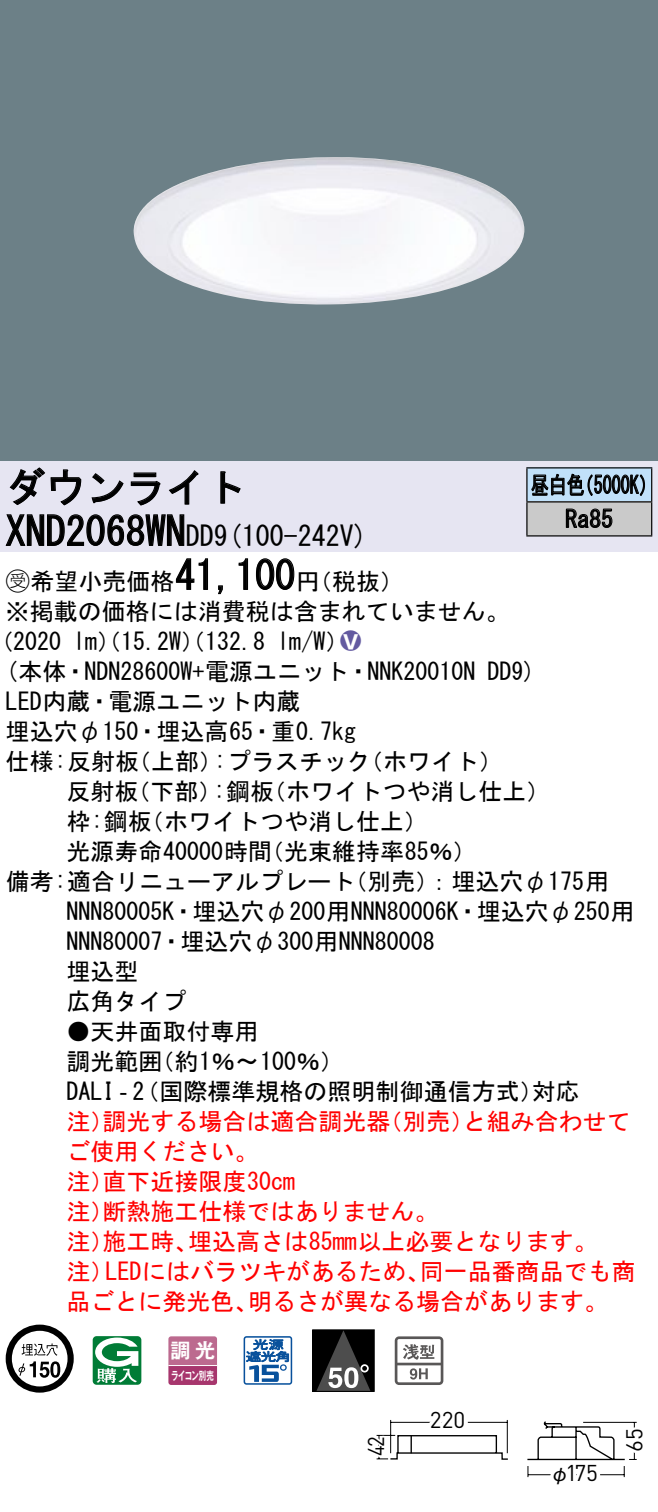
<style>
.page{position:relative;width:658px;height:1512px;background:#fff}
.page>*{position:absolute;margin:0;border:0;box-sizing:border-box;transform-origin:0 0}
.t1{font:40px "MS Gothic";color:#000}
.t2{font:28px "MS Gothic";color:#000}
.t3{font:24px/30px "MS Gothic";color:#000}
.t4{font:24px/30px "MS Gothic";color:#f00}
.t5{font:24px/34px "MS Gothic";color:#000;scale:.75 1}
.t6{font:24px "Ford Classification 1";color:#635aa0}
.t7{font:22.8px "DINOT";color:#000}
.t8{font:22.8px "DINOT";color:#000;scale:.9 1}
.t9{font:20px "Gothic MB101 Pro De Bold 90 pv RKSJ H";color:#fff}
.t10{font:20px "Gothic BBB Pro Medium 90 pv RKSJ H";color:#000}
.t11{font:11.6px "Gothic MB101 Pro De Bold 90 pv RKSJ H";letter-spacing:-.05em;color:#fff;scale:.65 1}
.s1{font-size:28px}
.s2{font-family:"Ford Classification 1"}
.s3{color:#fff}
</style>
<div class="page">
<div style="left:0;top:0;width:658px;height:462px;background:#6c8087"></div>
<img style="left:133px;top:157px;width:391px;height:148px">
<div style="left:0;top:462px;width:658px;height:90px;background:#e6e5f2"></div>
<svg style="left:9px;top:467px;width:73px;height:39px"></svg>
<svg style="left:91px;top:473px;width:33px;height:30px"></svg>
<svg style="left:130px;top:472px;width:30px;height:34px"></svg>
<svg style="left:168px;top:470px;width:30px;height:35px"></svg>
<svg style="left:220px;top:471px;width:21px;height:33px"></svg>
<svg style="left:5px;top:514px;width:180px;height:32px"></svg>
<svg style="left:175px;top:558px;width:33px;height:32px"></svg>
<svg style="left:218px;top:585px;width:5px;height:10px"></svg>
<svg style="left:238px;top:558px;width:10px;height:32px"></svg>
<svg style="left:256px;top:558px;width:39px;height:32px"></svg>
<svg style="left:6px;top:1325px;width:68px;height:68px"></svg>
<svg style="left:50px;top:1361px;width:10px;height:17px"></svg>
<svg style="left:93px;top:1336px;width:48px;height:49px"></svg>
<svg style="left:168px;top:1336px;width:49px;height:49px;background:#b55883"></svg>
<hr style="left:168px;top:1365px;width:49px;height:1px;background:#fff">
<svg style="left:243px;top:1336px;width:49px;height:49px"></svg>
<div style="left:312px;top:1330px;width:62px;height:61px;background:#000"></div>
<svg style="left:317px;top:1331px;width:53px;height:59px"></svg>
<div style="left:312px;top:1329px;width:62px;height:63px;border:1px solid #000"></div>
<svg style="left:395px;top:1336px;width:48px;height:49px"></svg>
<div style="left:527px;top:468px;width:124px;height:34px;background:#c1e1fa"></div>
<div style="left:527px;top:502px;width:124px;height:34px;background:#cacaca"></div>
<hr style="left:526px;top:467px;width:126px;height:2px;background:#000">
<hr style="left:526px;top:468px;width:1px;height:33px;background:#000">
<hr style="left:651px;top:468px;width:1px;height:33px;background:#000">
<hr style="left:526px;top:501px;width:126px;height:2px;background:#000">
<hr style="left:526px;top:502px;width:1px;height:33px;background:#000">
<hr style="left:651px;top:502px;width:1px;height:33px;background:#000">
<hr style="left:526px;top:535px;width:126px;height:2px;background:#000">
<svg style="left:531px;top:473px;width:114px;height:23px"></svg>
<svg style="left:565px;top:508px;width:47px;height:20px"></svg>
<svg style="left:527px;top:1421px;width:110px;height:57px"></svg>
<svg style="left:376px;top:1420px;width:132px;height:40px"></svg>
<h1 class="t1" style="left:6px;top:467px;width:242px">ダウンライト</h1>
<p class="t2" style="left:214px;top:522px;width:155px">(9 100-242 (V</p>
<h1 class="t1" style="left:6px;top:511px;width:210px">XND2068WN<span class="s1">DD</span></h1>
<h1 class="t1" style="left:175px;top:555px;width:121px">41,100</h1>
<p class="t3" style="left:6px;top:566px;width:505px"><span class="s2">B</span>希望小売価格<br>※掲載の価格には消費税は含まれていません。</p>
<p class="t6" style="left:340px;top:629px;width:22px">2<span class="s3">8</span></p>
<p class="t3" style="left:296px;top:566px;width:109px">（円税抜(</p>
<p class="t3" style="left:277px;top:626px;width:73px">l m (W/</p>
<p class="t3" style="left:-11px;top:626px;width:74px">（2020</p>
<p class="t3" style="left:73px;top:626px;width:193px">lm）（15.2 ）（W 132.8</p>
<p class="t5" style="left:565px;top:468px;width:65px;text-indent:-34px">昼白色<br>Ra85</p>
<p class="t5" style="left:575px;top:468px;width:109px">（5000 (K</p>
<p class="t3" style="left:6px;top:656px;width:471px">(本体・NDN28600 +W 電源ユニット・NNK20010N</p>
<p class="t3" style="left:6px;top:686px;width:296px">LED内蔵・電源ユニット内蔵</p>
<p class="t3" style="left:6px;top:716px;width:352px">埋込穴φ150・埋込高65・重0.7kg</p>
<p class="t3" style="left:359px;top:746px;width:145px">（ホワイト(</p>
<p class="t3" style="left:487px;top:656px;width:50px">DD (9</p>
<p class="t3" style="left:214px;top:746px;width:158px">:プラスチック</p>
<p class="t3" style="left:6px;top:746px;width:135px">仕様:反射板</p>
<p class="t3" style="left:127px;top:746px;width:97px">（上部）</p>
<p class="t3" style="left:66px;top:776px;width:73px">反射板</p>
<p class="t3" style="left:126px;top:776px;width:97px">（下部）</p>
<p class="t3" style="left:213px;top:776px;width:62px">:鋼板</p>
<p class="t3" style="left:262px;top:776px;width:289px">（ホワイトつや消し仕上(</p>
<p class="t3" style="left:66px;top:806px;width:87px">枠:鋼板</p>
<p class="t3" style="left:140px;top:806px;width:289px">（ホワイトつや消し仕上(</p>
<p class="t3" style="left:66px;top:836px;width:207px">光源寿命40000時間</p>
<p class="t3" style="left:260px;top:836px;width:218px">（光束維持率85％(</p>
<p class="t3" style="left:66px;top:866px;width:569px;text-indent:-61px">備考:適合リニューアルプレート<br>NNN80005 ・K 埋込穴φ200用NNN80006 ・K 埋込穴φ250用<br>NNN80007・埋込穴φ300用NNN80008<br>埋込型<br>広角タイプ</p>
<p class="t3" style="left:150px;top:1016px;width:195px;text-indent:-84px">●天井面取付専用<br>（約1％〜100％(</p>
<p class="t3" style="left:343px;top:866px;width:267px">（別売：）埋込穴φ175用</p>
<p class="t3" style="left:66px;top:1046px;width:97px">調光範囲</p>
<p class="t3" style="left:66px;top:1076px;width:478px">DALI‐（2 国際標準規格の照明制御通信方式）</p>
<p class="t4" style="left:462px;top:1106px;width:169px">と組み合わせて</p>
<p class="t3" style="left:531px;top:1076px;width:49px">対応</p>
<p class="t4" style="left:102px;top:1106px;width:289px">調光する場合は適合調光器</p>
<p class="t4" style="left:378px;top:1106px;width:97px">（別売）</p>
<p class="t4" style="left:66px;top:1106px;width:49px">注）</p>
<p class="t4" style="left:66px;top:1136px;width:193px">ご使用ください。</p>
<p class="t4" style="left:102px;top:1166px;width:194px">直下近接限度30cm</p>
<p class="t4" style="left:102px;top:1166px;width:337px;text-indent:-36px">注）<br>断熱施工仕様ではありません。</p>
<p class="t4" style="left:66px;top:1196px;width:49px">注）</p>
<p class="t4" style="left:188px;top:1226px;width:411px">埋込高さは85mm以上必要となります。</p>
<p class="t4" style="left:102px;top:1226px;width:97px">施工時、</p>
<p class="t4" style="left:66px;top:1226px;width:49px">注）</p>
<p class="t4" style="left:66px;top:1256px;width:49px">注）</p>
<p class="t4" style="left:105px;top:1256px;width:326px">LEDにはバラツキがあるため、</p>
<p class="t4" style="left:420px;top:1256px;width:217px">同一品番商品でも商</p>
<p class="t4" style="left:66px;top:1286px;width:193px">品ごとに発光色、</p>
<p class="t4" style="left:248px;top:1286px;width:362px">明るさが異なる場合があります。</p>
<p class="t9" style="left:171px;top:1334px;width:46px">調光</p>
<p class="t11" style="left:171px;top:1365px;width:67px">ライコン別売</p>
<p class="t8" style="left:360px;top:1456px;width:24px;rotate:-90deg">42</p>
<p class="t7" style="left:430px;top:1404px;width:37px">220</p>
<p class="t7" style="left:565px;top:1458px;width:34px">175</p>
<p class="t10" style="left:549px;top:1457px;width:21px">φ</p>
<p class="t7" style="left:619px;top:1452px;width:25px;rotate:-90deg">65</p>
</div>
